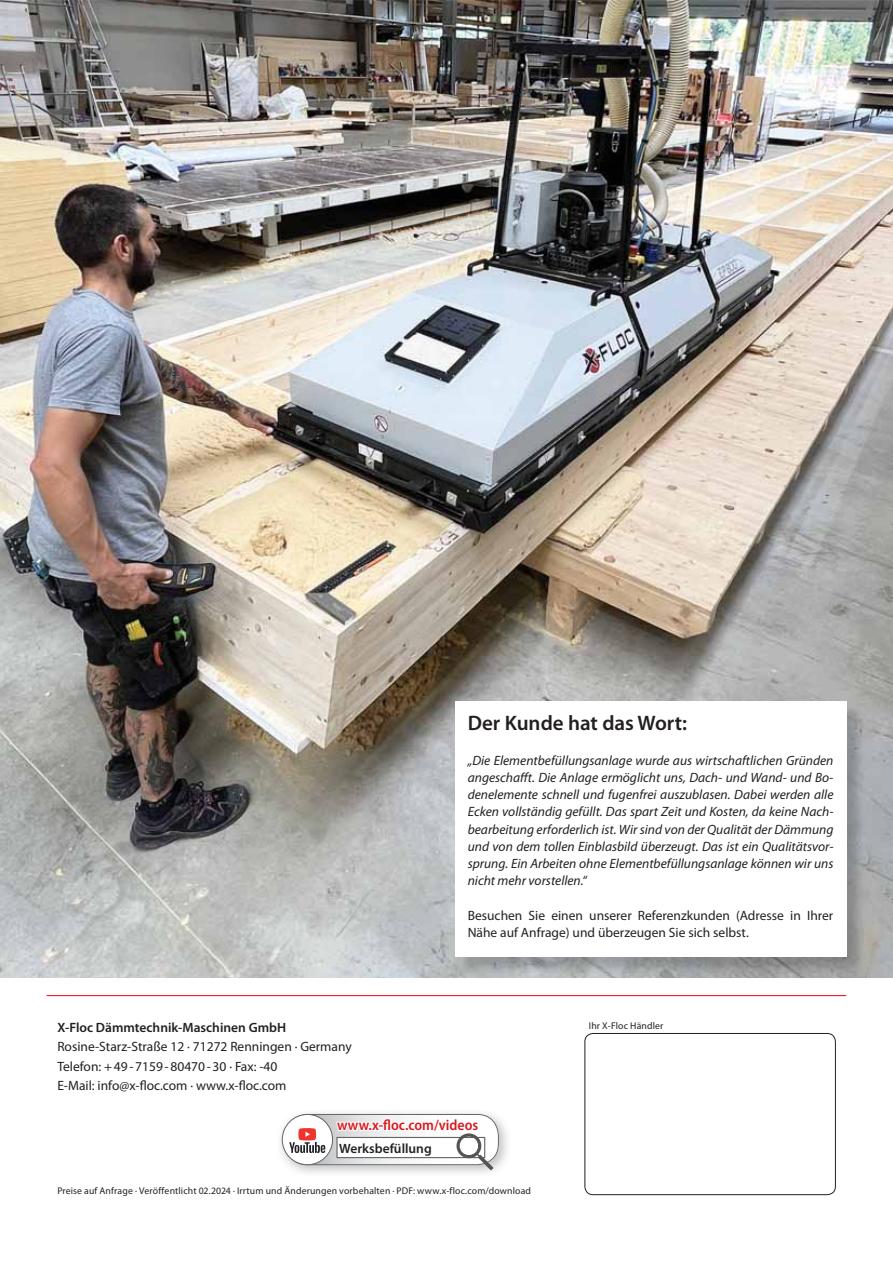
<style>
.page{position:relative;width:893px;height:1263px;background:#fff}
.page>*{position:absolute;margin:0;border:0;box-sizing:border-box;transform-origin:0 0}
.t1{font:600 21px "Myriad Pro";color:#231f20}
.t2{font:600 semi-condensed 15px "Myriad Pro";color:#d71920}
.t3{font:italic 13.5px/17.2px "Myriad Pro";color:#231f20;text-align:justify}
.t4{font:13.5px/19.2px "Myriad Pro";color:#231f20}
.t5{font:600 13.5px "Myriad Pro";color:#231f20}
.t6{font:9.75px "Myriad Pro";letter-spacing:.015em;color:#231f20}
</style>
<div class="page">
<hr style="left:47px;top:995px;width:799px;height:1px;background:#ed1c24">
<div style="left:585px;top:1033px;width:250px;height:162px;border:1px solid #231f20;border-radius:8px"></div>
<img style="left:0;top:0;width:893px;height:978px">
<img style="left:457px;top:704px;width:408px;height:272px">
<div style="left:455px;top:702px;width:391px;height:255px;background:#fff"></div>
<img style="left:280px;top:1120px;width:227px;height:54px">
<svg style="left:286px;top:1113px;width:213px;height:57px"></svg>
<p class="t5" style="left:57px;top:1022px;width:230px">X-Floc Dämmtechnik-Maschinen GmbH</p>
<p class="t4" style="left:57px;top:1038px;width:296px">Rosine-Starz-Straße 12 · 71272 Renningen · Germany<br>Telefon: + 49 - 7159 - 80470 - 30 · Fax: -40<br>E-Mail: info@x-floc.com · www.x-floc.com</p>
<h1 class="t1" style="left:468px;top:715px;width:221px">Der Kunde hat das Wort:</h1>
<p class="t3" style="left:468px;top:752px;width:367px">„Die Elementbefüllungsanlage wurde aus wirtschaftlichen Gründen angeschafft. Die Anlage ermöglicht uns, Dach- und Wand- und Bo&shy;denelemente schnell und fugenfrei auszublasen. Dabei werden alle Ecken vollständig gefüllt. Das spart Zeit und Kosten, da keine Nach&shy;bearbeitung erforderlich ist. Wir sind von der Qualität der Dämmung und von dem tollen Einblasbild überzeugt. Das ist ein Qualitätsvor&shy;sprung. Ein Arbeiten ohne Elementbefüllungsanlage können wir uns nicht mehr vorstellen.“</p>
<p class="t4" style="left:468px;top:908px;width:367px;line-height:17.2px">Besuchen Sie einen unserer Referenzkunden (Adresse in Ihrer<br>Nähe auf Anfrage) und überzeugen Sie sich selbst.</p>
<p class="t6" style="left:589px;top:1022px;width:76px">Ihr X-Floc Händler</p>
<p class="t2" style="left:337px;top:1116px;width:143px">www.x-floc.com/videos</p>
<p class="t5" style="left:339px;top:1143px;width:94px">Werksbefüllung</p>
<p class="t6" style="left:57px;top:1187px;width:475px">Preise auf Anfrage · Veröffentlicht 02.2024 · Irrtum und Änderungen vorbehalten · PDF: www.x-floc.com/download</p>
</div>
